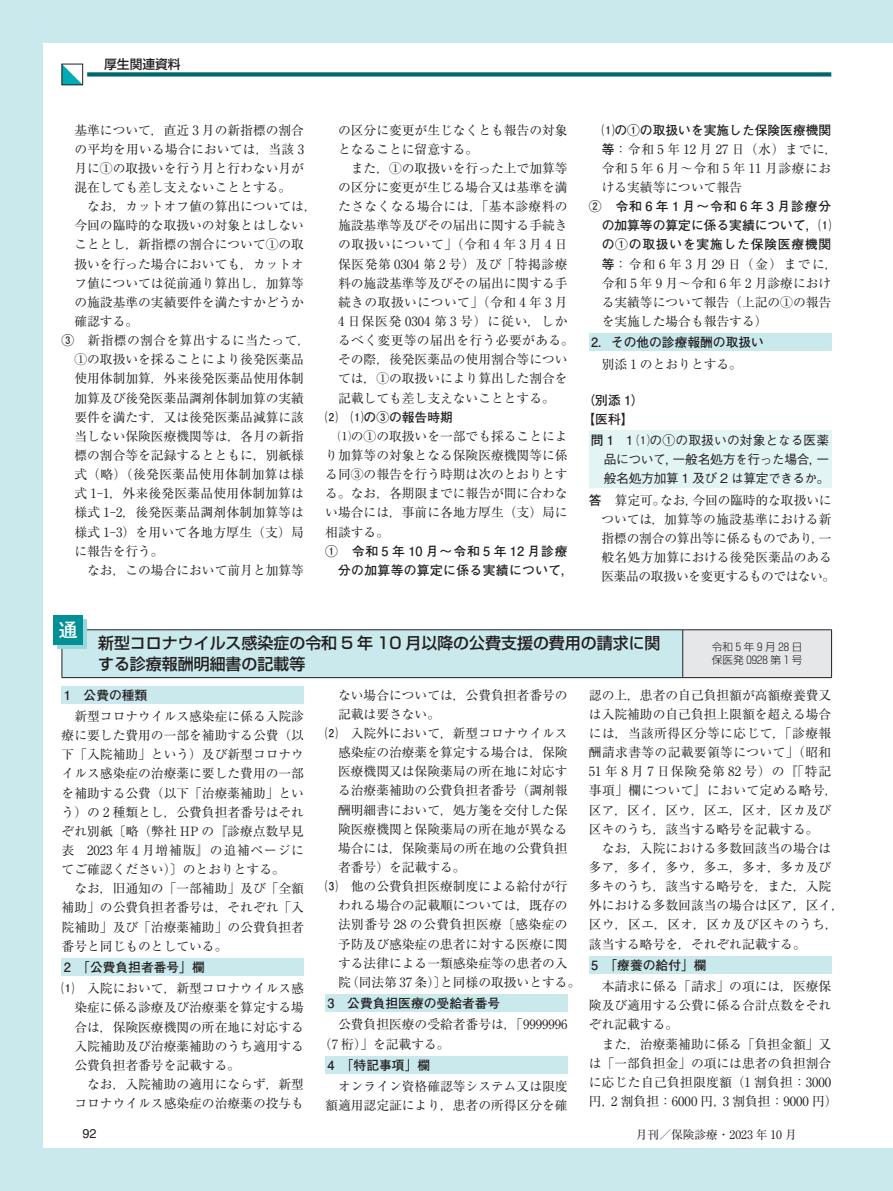
<style>
.page{position:relative;width:893px;height:1191px;background:#fff}
.page>*{position:absolute;margin:0;border:0;box-sizing:border-box;transform-origin:0 0}
.t1{font:700 19.2px "Futo Go B101 Pro";color:#fff}
.t2{font:500 15.9px/21.3px "Shin Go Pro";color:#231f20}
.t3{font:12.75px/19.2px "Ryumin Pro";color:#231f20}
.t4{font:700 12.75px/19.2px "Futo Go B101 Pro";color:#231f20;text-align:justify}
.t5{font:12.75px "Ryumin Pro";letter-spacing:.02em;color:#231f20}
.t6{font:500 12.75px/19.2px "Gothic BBB Pro";letter-spacing:-.02em;color:#231f20;text-align:justify}
.t7{font:700 12.75px/19.2px "Futo Go B101 Pro";letter-spacing:.03em;color:#231f20}
.t8{font:12.75px "Ryumin Pro";letter-spacing:.035em;color:#231f20}
.t9{font:12.75px "Ryumin Pro";letter-spacing:.03em;color:#231f20}
.t10{font:500 12.75px "Shin Go Pro";color:#231f20}
.t11{font:12.75px "Helvetica LT Std";color:#231f20}
.t12{font:11.7px "Ryumin Pro";color:#231f20}
.t13{font:300 10.65px/12.8px "Shin Go Pro";color:#231f20}
.s1{font-family:"Futo Go B101 Pro";font-weight:700}
</style>
<div class="page">
<div style="left:87px;top:72px;width:744px;height:5px;background:#00686b"></div>
<svg style="left:64px;top:66px;width:17px;height:17px"></svg>
<div style="left:62px;top:64px;width:21px;height:21px;border:1px solid #231f20"></div>
<div style="left:0;top:1148px;width:893px;height:43px;background:#cae9ec"></div>
<div style="left:0;top:0;width:893px;height:43px;background:#cae9ec"></div>
<div style="left:0;top:0;width:43px;height:1191px;background:#cae9ec"></div>
<div style="left:589px;top:334px;width:242px;height:17px;background:#cae9ec"></div>
<div style="left:589px;top:431px;width:242px;height:57px;background:#e3f4f5"></div>
<div style="left:62px;top:630px;width:621px;height:47px;background:#cae9ec"></div>
<div style="left:683px;top:630px;width:149px;height:47px;background:#e6e7e9"></div>
<hr style="left:62px;top:629px;width:621px;height:1px;background:#231f20">
<hr style="left:62px;top:630px;width:1px;height:47px;background:#231f20">
<hr style="left:683px;top:629px;width:149px;height:1px;background:#231f20">
<hr style="left:682px;top:630px;width:1px;height:47px;background:#231f20">
<hr style="left:831px;top:630px;width:1px;height:47px;background:#231f20">
<hr style="left:62px;top:677px;width:621px;height:1px;background:#231f20">
<hr style="left:683px;top:677px;width:149px;height:1px;background:#231f20">
<div style="left:62px;top:686px;width:242px;height:17px;background:#cae9ec"></div>
<div style="left:62px;top:958px;width:242px;height:17px;background:#cae9ec"></div>
<div style="left:325px;top:994px;width:243px;height:17px;background:#cae9ec"></div>
<div style="left:325px;top:1056px;width:243px;height:17px;background:#cae9ec"></div>
<div style="left:589px;top:956px;width:242px;height:17px;background:#cae9ec"></div>
<div style="left:57px;top:619px;width:30px;height:30px;background:#98d7db"></div>
<div style="left:53px;top:615px;width:30px;height:29px;background:#009096"></div>
<p class="t10" style="left:104px;top:53px;width:78px">厚生関連資料</p>
<p class="t3" style="left:74px;top:119px;width:231px;text-align:justify">基準について，直近 3 月の新指標の割合の平均を用いる場合においては，当該 3月に①の取扱いを行う月と行わない月が混在しても差し支えないこととする。</p>
<p class="t3" style="left:87px;top:196px;width:231px">なお，カットオフ値の算出については，</p>
<p class="t3" style="left:74px;top:215px;width:231px">今回の臨時的な取扱いの対象とはしない</p>
<p class="t3" style="left:74px;top:234px;width:231px">こととし，新指標の割合について①の取</p>
<p class="t3" style="left:74px;top:253px;width:231px">扱いを行った場合においても，カットオ</p>
<p class="t3" style="left:74px;top:272px;width:231px">フ値については従前通り算出し，加算等</p>
<p class="t3" style="left:74px;top:292px;width:231px">の施設基準の実績要件を満たすかどうか</p>
<p class="t3" style="left:74px;top:311px;width:65px">確認する。</p>
<p class="t9" style="left:62px;top:330px;width:250px"><span class="s1">③</span>　新指標の割合を算出するに当たって，</p>
<p class="t3" style="left:74px;top:349px;width:231px">①の取扱いを採ることにより後発医薬品</p>
<p class="t3" style="left:74px;top:368px;width:231px">使用体制加算，外来後発医薬品使用体制</p>
<p class="t3" style="left:74px;top:387px;width:231px">加算及び後発医薬品調剤体制加算の実績</p>
<p class="t3" style="left:74px;top:406px;width:231px">要件を満たす，又は後発医薬品減算に該</p>
<p class="t3" style="left:74px;top:425px;width:231px">当しない保険医療機関等は，各月の新指</p>
<p class="t3" style="left:74px;top:445px;width:231px">標の割合等を記録するとともに，別紙様</p>
<p class="t8" style="left:74px;top:464px;width:231px">式（略）（後発医薬品使用体制加算は様</p>
<p class="t5" style="left:74px;top:483px;width:231px">式 1-1，外来後発医薬品使用体制加算は</p>
<p class="t5" style="left:74px;top:502px;width:231px">様式 1-2，後発医薬品調剤体制加算等は</p>
<p class="t5" style="left:74px;top:522px;width:231px">様式 1-3）を用いて各地方厚生（支）局</p>
<p class="t3" style="left:74px;top:540px;width:91px">に報告を行う。</p>
<p class="t3" style="left:87px;top:559px;width:218px">なお，この場合において前月と加算等</p>
<p class="t3" style="left:338px;top:119px;width:231px">の区分に変更が生じなくとも報告の対象となることに留意する。</p>
<p class="t3" style="left:338px;top:158px;width:237px;text-indent:13px">また，①の取扱いを行った上で加算等の区分に変更が生じる場合又は基準を満たさなくなる場合には，「基本診療料の施設基準等及びその届出に関する手続きの取扱いについて」（令和 4 年 3 月 4 日保医発第 0304 第 2 号）及び「特掲診療料の施設基準等及びその届出に関する手続きの取扱いについて」（令和 4 年 3 月<br>4 日保医発 0304 第 3 号）に従い，しかるべく変更等の届出を行う必要がある。その際，後発医薬品の使用割合等については，①の取扱いにより算出した割合を記載しても差し支えないこととする。</p>
<p class="t4" style="left:325px;top:405px;width:129px">⑵　⑴の③の報告時期</p>
<p class="t3" style="left:325px;top:425px;width:244px;text-align:justify;text-indent:13px">⑴の①の取扱いを一部でも採ることにより加算等の対象となる保険医療機関等に係る同③の報告を行う時期は次のとおりとする。なお，各期限までに報告が間に合わない場合には，事前に各地方厚生（支）局に相談する。</p>
<p class="t7" style="left:338px;top:539px;width:237px;text-indent:-13px">①　令和 5 年 10 月～令和 5 年 12 月診療分の加算等の算定に係る実績について，</p>
<p class="t4" style="left:602px;top:118px;width:231px">⑴の①の取扱いを実施した保険医療機関</p>
<p class="t3" style="left:602px;top:138px;width:237px"><span class="s1">等</span>：令和 5 年 12 月 27 日（水）までに，令和 5 年 6 月～令和 5 年 11 月診療における実績等について報告</p>
<p class="t4" style="left:602px;top:195px;width:231px;text-indent:-13px">②　令和 6 年 1 月～令和 6 年 3 月診療分の加算等の算定に係る実績について，⑴の①の取扱いを実施した保険医療機関</p>
<p class="t3" style="left:602px;top:253px;width:238px"><span class="s1">等</span>：令和 6 年 3 月 29 日（金）までに，令和 5 年 9 月～令和 6 年 2 月診療における実績等について報告（上記の①の報告を実施した場合も報告する）</p>
<p class="t4" style="left:591px;top:331px;width:174px">2．その他の診療報酬の取扱い</p>
<p class="t3" style="left:602px;top:353px;width:142px">別添 1 のとおりとする。</p>
<p class="t4" style="left:583px;top:388px;width:63px">（別添 1）【医科】</p>
<p class="t6" style="left:604px;top:429px;width:227px;text-indent:-13px"><span class="s1">問 1</span> 1 ⑴の①の取扱いの対象となる医薬品について，一般名処方を行った場合，一般名処方加算 1 及び 2 は算定できるか。</p>
<p class="t3" style="left:601px;top:489px;width:235px;text-indent:-13px"><span class="s1">答　</span>算定可。なお，今回の臨時的な取扱いについては，加算等の施設基準における新指標の割合の算出等に係るものであり，一般名処方加算における後発医薬品のある医薬品の取扱いを変更するものではない。</p>
<h1 class="t1" style="left:58px;top:614px;width:21px">通</h1>
<p class="t2" style="left:98px;top:630px;width:564px">新型コロナウイルス感染症の令和 5 年 10 月以降の公費支援の費用の請求に関する診療報酬明細書の記載等</p>
<p class="t13" style="left:712px;top:639px;width:92px">令和5年9月28日保医発 0928 第 1 号</p>
<p class="t4" style="left:64px;top:683px;width:85px">1　公費の種類</p>
<p class="t3" style="left:62px;top:706px;width:244px;text-align:justify;text-indent:13px">新型コロナウイルス感染症に係る入院診療に要した費用の一部を補助する公費（以下「入院補助」という）及び新型コロナウイルス感染症の治療薬に要した費用の一部を補助する公費（以下「治療薬補助」という）の 2 種類とし，公費負担者番号はそれぞれ別紙〔略（弊社 HP の『診療点数早見表　2023 年 4 月増補版』の追補ページにてご確認ください）〕のとおりとする。</p>
<p class="t3" style="left:62px;top:878px;width:244px;text-align:justify;text-indent:13px">なお，旧通知の「一部補助」及び「全額補助」の公費負担者番号は，それぞれ「入院補助」及び「治療薬補助」の公費負担者番号と同じものとしている。</p>
<p class="t4" style="left:64px;top:956px;width:143px">2　「公費負担者番号」欄</p>
<p class="t3" style="left:74px;top:978px;width:231px;text-align:justify;text-indent:-13px"><span class="s1">⑴</span>　入院において，新型コロナウイルス感染症に係る診療及び治療薬を算定する場合は，保険医療機関の所在地に対応する入院補助及び治療薬補助のうち適用する公費負担者番号を記載する。</p>
<p class="t3" style="left:74px;top:1073px;width:231px;text-align:right">なお，入院補助の適用にならず，新型コロナウイルス感染症の治療薬の投与も</p>
<p class="t3" style="left:338px;top:684px;width:231px">ない場合については，公費負担者番号の</p>
<p class="t3" style="left:338px;top:703px;width:104px">記載は要さない。</p>
<p class="t3" style="left:325px;top:723px;width:244px"><span class="s1">⑵</span>　入院外において，新型コロナウイルス</p>
<p class="t3" style="left:338px;top:742px;width:231px">感染症の治療薬を算定する場合は，保険</p>
<p class="t3" style="left:338px;top:761px;width:231px">医療機関又は保険薬局の所在地に対応す</p>
<p class="t3" style="left:338px;top:780px;width:231px">る治療薬補助の公費負担者番号（調剤報</p>
<p class="t3" style="left:338px;top:799px;width:231px">酬明細書において，処方箋を交付した保</p>
<p class="t3" style="left:338px;top:818px;width:231px">険医療機関と保険薬局の所在地が異なる</p>
<p class="t3" style="left:338px;top:837px;width:231px">場合には，保険薬局の所在地の公費負担</p>
<p class="t3" style="left:338px;top:856px;width:129px">者番号）を記載する。</p>
<p class="t3" style="left:325px;top:876px;width:244px"><span class="s1">⑶</span>　他の公費負担医療制度による給付が行</p>
<p class="t3" style="left:338px;top:895px;width:231px">われる場合の記載順については，既存の</p>
<p class="t8" style="left:338px;top:914px;width:231px">法別番号 28 の公費負担医療〔感染症の</p>
<p class="t3" style="left:338px;top:933px;width:231px">予防及び感染症の患者に対する医療に関</p>
<p class="t3" style="left:338px;top:952px;width:231px">する法律による一類感染症等の患者の入</p>
<p class="t3" style="left:338px;top:971px;width:244px">院（同法第 37 条）〕と同様の取扱いとする。</p>
<p class="t4" style="left:327px;top:992px;width:174px">3　公費負担医療の受給者番号</p>
<p class="t3" style="left:319px;top:1014px;width:250px;text-indent:19px">公費負担医療の受給者番号は，「9999996（7 桁）」を記載する。</p>
<p class="t4" style="left:327px;top:1053px;width:104px">4　「特記事項」欄</p>
<p class="t3" style="left:325px;top:1075px;width:244px;text-align:right">オンライン資格確認等システム又は限度額適用認定証により，患者の所得区分を確</p>
<p class="t3" style="left:589px;top:684px;width:250px">認の上，患者の自己負担額が高額療養費又は入院補助の自己負担上限額を超える場合には，当該所得区分等に応じて，「診療報酬請求書等の記載要領等について」（昭和<br>51 年 8 月 7 日保険発第 82 号）の『「特記事項」欄について』において定める略号，区ア，区イ，区ウ，区エ，区オ，区カ及び区キのうち，該当する略号を記載する。</p>
<p class="t3" style="left:589px;top:837px;width:257px;text-indent:13px">なお，入院における多数回該当の場合は多ア，多イ，多ウ，多エ，多オ，多カ及び多キのうち，該当する略号を，また，入院外における多数回該当の場合は区ア，区イ，区ウ，区エ，区オ，区カ及び区キのうち，該当する略号を，それぞれ記載する。</p>
<p class="t4" style="left:591px;top:953px;width:117px">5　「療養の給付」欄</p>
<p class="t3" style="left:589px;top:976px;width:244px;text-align:justify;text-indent:13px">本請求に係る「請求」の項には，医療保険及び適用する公費に係る合計点数をそれぞれ記載する。</p>
<p class="t3" style="left:589px;top:1033px;width:250px;text-align:center">また，治療薬補助に係る「負担金額」又<br>は「一部負担金」の項には患者の負担割合に応じた自己負担限度額（1 割負担：3000円，2 割負担：6000 円，3 割負担：9000 円）</p>
<p class="t11" style="left:82px;top:1126px;width:16px">92</p>
<p class="t12" style="left:636px;top:1125px;width:162px">月刊／保険診療・2023 年 10 月</p>
</div>
